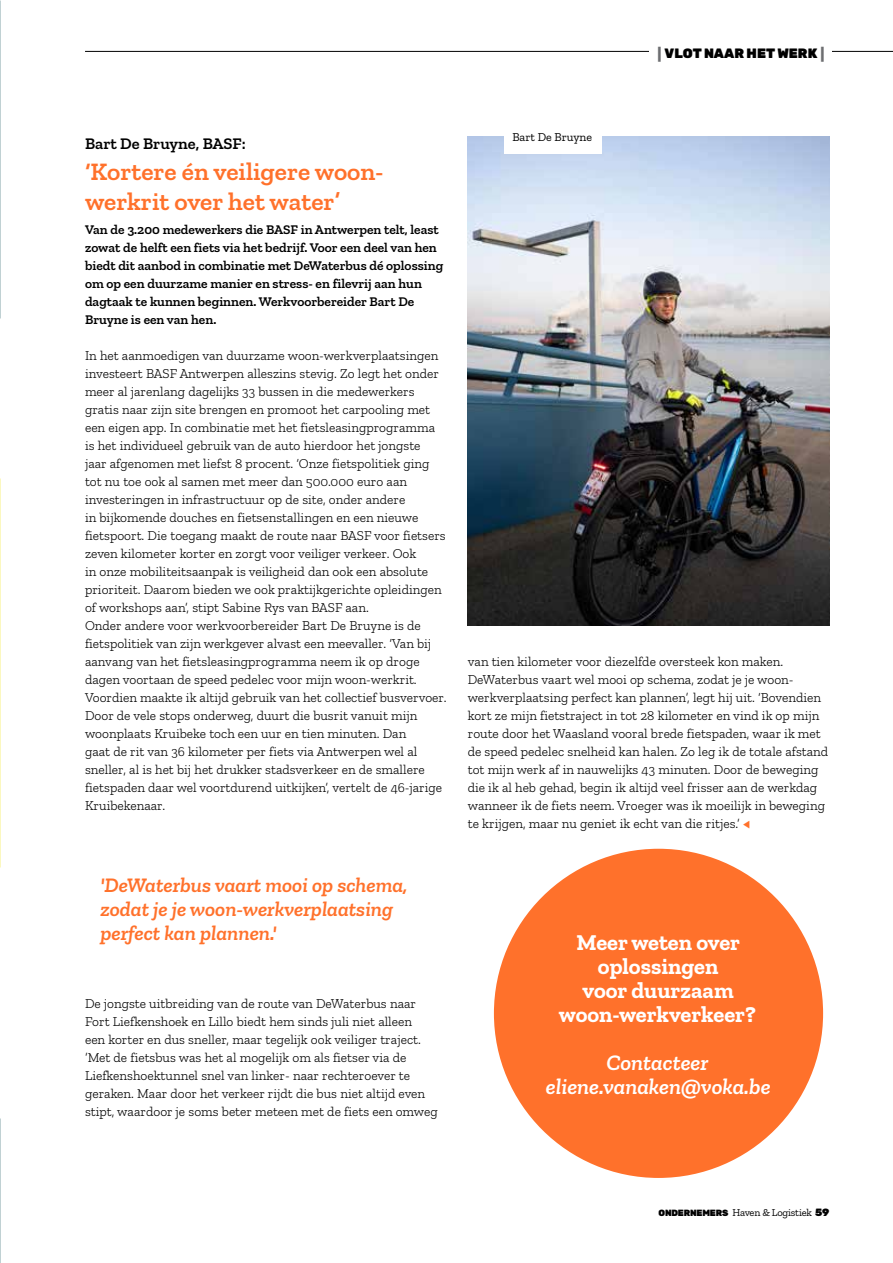
<style>
.page{position:relative;width:893px;height:1263px;background:#fff}
.page>*{position:absolute;margin:0;border:0;box-sizing:border-box;transform-origin:0 0}
.t1{font:600 25.5px/30.6px "Zilla Slab";color:#ff712b}
.t2{font:700 22.5px/24px "Zilla Slab";color:#fff;text-align:center}
.t3{font:italic 600 22.5px/24px "Zilla Slab";color:#fff;text-align:center}
.t4{font:italic 600 21px/24px "Zilla Slab";color:#ff712b}
.t5{font:600 16.5px "Zilla Slab";color:#000}
.t6{font:300 13.5px/18px "Zilla Slab";color:#000}
.t7{font:600 13.5px/18px "Zilla Slab";color:#000}
.t8{font:900 13.5px "Rubik";color:#000}
.t9{font:12px "Zilla Slab";color:#000}
.t10{font:10.5px "Zilla Slab";letter-spacing:-.02em;color:#000}
.s1{font-family:"Avenir Next Condensed";font-weight:800;font-size:15px;color:#6d6e71}
.s2{color:#ff712b}
.s3{font-family:"Rubik";font-weight:900;font-size:9px}
.s4{font-family:"Rubik";font-weight:900}
</style>
<div class="page">
<img style="left:0;top:241px;width:1px;height:516px">
<img style="left:468px;top:137px;width:361px;height:489px">
<hr style="left:85px;top:51px;width:808px;height:1px;background:#000">
<div style="left:649px;top:43px;width:183px;height:19px;background:#fff"></div>
<div style="left:504px;top:120px;width:98px;height:34px;background:#fff"></div>
<div style="left:494px;top:849px;width:329px;height:329px;background:#ff712b;border-radius:50%"></div>
<p class="t8" style="left:657px;top:45px;width:168px"><span class="s1">|</span> VLOT NAAR HET WERK <span class="s1">|</span></p>
<p class="t5" style="left:85px;top:134px;width:162px">Bart De Bruyne, BASF:</p>
<h1 class="t1" style="left:85px;top:156px;width:300px">‘Kortere én veiligere woon&shy;werkrit over het water’</h1>
<p class="t7" style="left:85px;top:221px;width:360px">Van de 3.200 medewerkers die BASF in Antwerpen telt, least zowat de helft een fiets via het bedrijf. Voor een deel van hen biedt dit aanbod in combinatie met DeWaterbus dé oplossing om op een duurzame manier en stress- en filevrij aan hun dagtaak te kunnen beginnen. Werkvoorbereider Bart De Bruyne is een van hen.</p>
<p class="t6" style="left:85px;top:347px;width:363px">In het aanmoedigen van duurzame woon-werkverplaatsingen investeert BASF Antwerpen alleszins stevig. Zo legt het onder meer al jarenlang dagelijks 33 bussen in die medewerkers gratis naar zijn site brengen en promoot het carpooling met een eigen app. In combinatie met het fietsleasingprogramma is het individueel gebruik van de auto hierdoor het jongste<br>jaar afgenomen met liefst 8 procent. ‘Onze fietspolitiek ging tot nu toe ook al samen met meer dan 500.000 euro aan investeringen in infrastructuur op de site, onder andere<br>in bijkomende douches en fietsenstallingen en een nieuwe fietspoort. Die toegang maakt de route naar BASF voor fietsers zeven kilometer korter en zorgt voor veiliger verkeer. Ook<br>in onze mobiliteitsaanpak is veiligheid dan ook een absolute prioriteit. Daarom bieden we ook praktijkgerichte opleidingen of workshops aan’, stipt Sabine Rys van BASF aan.<br>Onder andere voor werkvoorbereider Bart De Bruyne is de fietspolitiek van zijn werkgever alvast een meevaller. ‘Van bij aanvang van het fietsleasingprogramma neem ik op droge dagen voortaan de speed pedelec voor mijn woon-werkrit.<br>Voordien maakte ik altijd gebruik van het collectief busvervoer.<br>Door de vele stops onderweg, duurt die busrit vanuit mijn woonplaats Kruibeke toch een uur en tien minuten. Dan<br>gaat de rit van 36 kilometer per fiets via Antwerpen wel al sneller, al is het bij het drukker stadsverkeer en de smallere fietspaden daar wel voortdurend uitkijken’, vertelt de 46-jarige Kruibekenaar.</p>
<h3 class="t4" style="left:100px;top:873px;width:309px">'DeWaterbus vaart mooi op schema, zodat je je woon-werkverplaatsing perfect kan plannen.'</h3>
<p class="t6" style="left:85px;top:994px;width:354px">De jongste uitbreiding van de route van DeWaterbus naar Fort Liefkenshoek en Lillo biedt hem sinds juli niet alleen<br>een korter en dus sneller, maar tegelijk ook veiliger traject. ’Met de fietsbus was het al mogelijk om als fietser via de Liefkenshoektunnel snel van linker- naar rechteroever te geraken. Maar door het verkeer rijdt die bus niet altijd even stipt, waardoor je soms beter meteen met de fiets een omweg</p>
<p class="t9" style="left:512px;top:131px;width:81px">Bart De Bruyne</p>
<p class="t6" style="left:468px;top:652px;width:362px">van tien kilometer voor diezelfde oversteek kon maken.<br>DeWaterbus vaart wel mooi op schema, zodat je je woon&shy;werkverplaatsing perfect kan plannen’, legt hij uit. ‘Bovendien kort ze mijn fietstraject in tot 28 kilometer en vind ik op mijn route door het Waasland vooral brede fietspaden, waar ik met de speed pedelec snelheid kan halen. Zo leg ik de totale afstand tot mijn werk af in nauwelijks 43 minuten. Door de beweging die ik al heb gehad, begin ik altijd veel frisser aan de werkdag wanneer ik de fiets neem. Vroeger was ik moeilijk in beweging te krijgen, maar nu geniet ik echt van die ritjes.’ <span class="s2">◀</span></p>
<h2 class="t2" style="left:559px;top:931px;width:199px">Meer weten over oplossingen<br>voor duurzaam woon-werkverkeer?</h2>
<h2 class="t3" style="left:546px;top:1051px;width:226px">Contacteer eliene.vanaken@voka.be</h2>
<p class="t10" style="left:658px;top:1207px;width:172px"><span class="s3">ONDERNEMERS</span> Haven &amp; Logistiek <span class="s4">59</span></p>
</div>
